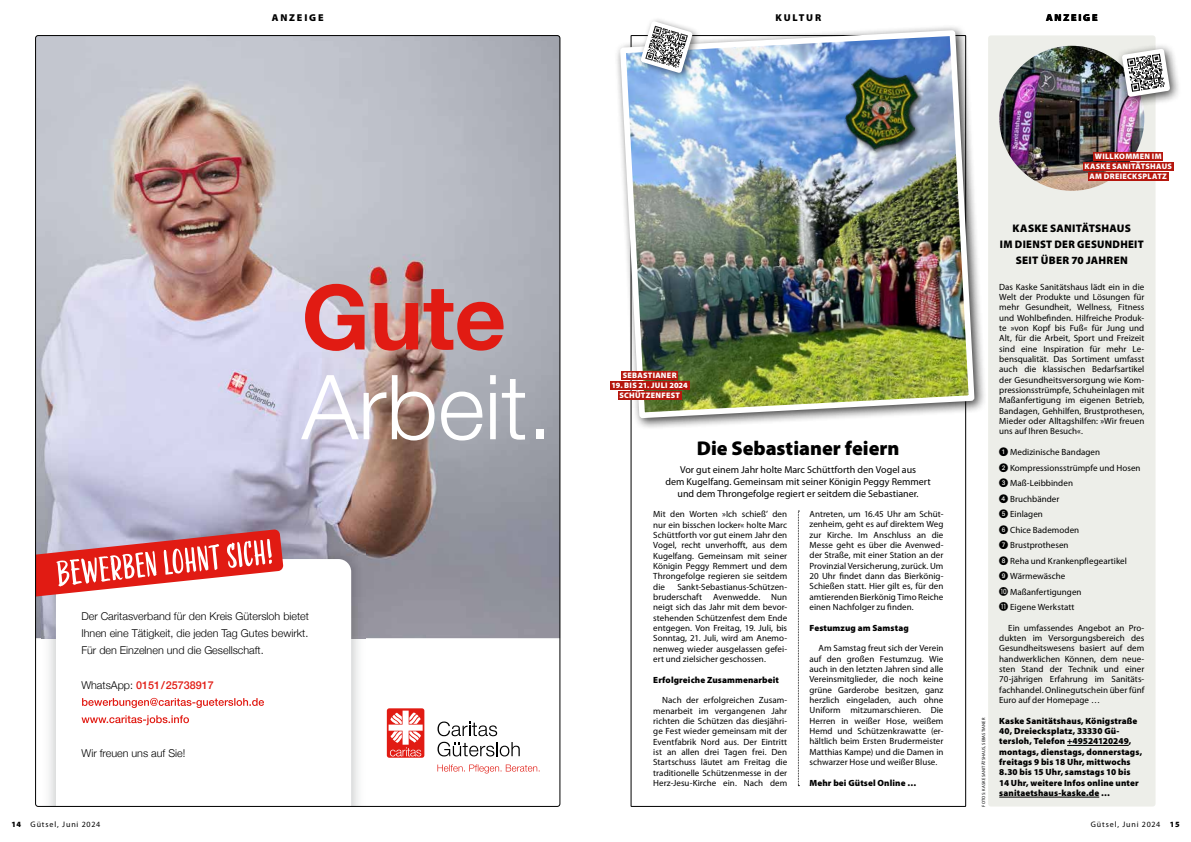
<style>
.page{position:relative;width:1191px;height:842px;background:#fff}
.page>*{position:absolute;margin:0;border:0;box-sizing:border-box;transform-origin:0 0}
.t1{font:300 89.8px "Helvetica Neue";color:#fff}
.t2{font:700 89.8px "Helvetica Neue";color:#e11b13}
.t3{font:900 20px "Myriad Pro";color:#000}
.t4{font:900 11px/16px "Myriad Pro";letter-spacing:.025em;color:#000;text-align:center}
.t5{font:300 10.8px/17.2px "Helvetica Neue";color:#000;text-align:justify}
.t6{font:500 10.8px "Helvetica Neue";color:#e11b13}
.t7{font:10px/12px "Myriad Pro";color:#000;text-align:center}
.t8{font:900 10px "Myriad Pro";letter-spacing:.18em;color:#000}
.t9{font:9px/10.3px "Myriad Pro";letter-spacing:.005em;color:#000;text-align:justify}
.t10{font:900 9px/10.3px "Myriad Pro";letter-spacing:.01em;color:#000}
.t11{font:900 8px/9.8px "Myriad Pro";letter-spacing:.035em;color:#fff;text-align:center}
.t12{font:8px "Myriad Pro";letter-spacing:.11em;color:#000}
.t13{font:4.5px "Myriad Pro";letter-spacing:.03em;color:#000}
.s1{font-weight:300;color:#000}
.s2{font-family:"European Pi One"}
.s3{font-weight:900}
</style>
<div class="page">
<div style="left:614px;top:24px;width:372px;height:406px;background:#000;opacity:.75"></div>
<img style="left:617px;top:33px;width:360px;height:598px">
<div style="left:621px;top:372px;width:57px;height:8px;background:#b5170e"></div>
<div style="left:610px;top:381px;width:79px;height:9px;background:#b5170e"></div>
<div style="left:618px;top:391px;width:63px;height:9px;background:#b5170e"></div>
<svg style="left:798px;top:511px;width:1px;height:275px"></svg>
<div style="left:636px;top:17px;width:65px;height:65px;background:#000;opacity:.5"></div>
<svg style="left:640px;top:21px;width:52px;height:52px"></svg>
<img style="left:37px;top:35px;width:523px;height:603px">
<svg style="left:387px;top:708px;width:37px;height:50px"></svg>
<svg style="left:388px;top:711px;width:34px;height:45px"></svg>
<svg style="left:437px;top:742px;width:83px;height:14px"></svg>
<svg style="left:437px;top:721px;width:60px;height:15px"></svg>
<svg style="left:437px;top:764px;width:102px;height:9px"></svg>
<img style="left:42px;top:545px;width:323px;height:259px">
<svg style="left:56px;top:559px;width:295px;height:245px"></svg>
<svg style="left:82px;top:698px;width:182px;height:10px"></svg>
<svg style="left:81px;top:715px;width:108px;height:10px"></svg>
<svg style="left:37px;top:529px;width:246px;height:70px"></svg>
<div style="left:988px;top:35px;width:167px;height:771px;background:#edeee9;border-radius:3px"></div>
<img style="left:999px;top:46px;width:145px;height:145px;border-radius:73px">
<hr style="left:1067px;top:745px;width:61px;height:1px;background:#000">
<hr style="left:999px;top:797px;width:100px;height:1px;background:#000">
<div style="left:1093px;top:152px;width:70px;height:9px;background:#b5170e"></div>
<div style="left:1083px;top:162px;width:90px;height:9px;background:#b5170e"></div>
<div style="left:1088px;top:172px;width:80px;height:8px;background:#b5170e"></div>
<div style="left:1116px;top:43px;width:65px;height:66px;background:#000;opacity:.75"></div>
<svg style="left:1121px;top:49px;width:49px;height:48px"></svg>
<div style="left:842px;top:66px;width:83px;height:91px;background:#000;opacity:.75"></div>
<img style="left:841px;top:66px;width:82px;height:91px">
<p class="t8" style="left:272px;top:12px;width:53px">ANZEIGE</p>
<h1 class="t2" style="left:302px;top:247px;width:206px">Gute</h1>
<h1 class="t1" style="left:302px;top:335px;width:253px">Arbeit.</h1>
<p class="t5" style="left:81px;top:606px;width:229px">Der Caritasverband für den Kreis Gütersloh bietet Ihnen eine Tätigkeit, die jeden Tag Gutes bewirkt.<br>Für den Einzelnen und die Gesellschaft.</p>
<p class="t6" style="left:81px;top:676px;width:134px"><span class="s1">WhatsApp:</span> 0151/25738917</p>
<p class="t5" style="left:81px;top:744px;width:106px">Wir freuen uns auf Sie!</p>
<p class="t8" style="left:775px;top:12px;width:47px">KULTUR</p>
<p class="t8" style="left:1046px;top:12px;width:53px">ANZEIGE</p>
<p class="t11" style="left:623px;top:371px;width:55px">SEBASTIANER</p>
<p class="t11" style="left:611px;top:381px;width:78px">19. BIS 21. JULI 2024<br>SCHÜTZENFEST</p>
<h2 class="t3" style="left:696px;top:436px;width:204px">Die Sebastianer feiern</h2>
<p class="t7" style="left:665px;top:463px;width:267px">Vor gut einem Jahr holte Marc Schüttforth den Vogel aus<br>dem Kugelfang. Gemeinsam mit seiner Königin Peggy Remmert und dem Throngefolge regiert er seitdem die Sebastianer.</p>
<p class="t9" style="left:653px;top:509px;width:135px">Mit den Worten »Ich schieß’ den nur ein bisschen locker« holte Marc Schüttforth vor gut einem Jahr den Vogel, recht unverhofft, aus dem Kugelfang. Gemeinsam mit seiner Königin Peggy Remmert und dem Throngefolge regieren sie seitdem die</p>
<p class="t9" style="left:653px;top:581px;width:135px;text-indent:24px">Sankt-Sebastianus-Schützen&shy;bruderschaft Avenwedde. Nun neigt sich das Jahr mit dem bevor&shy;stehenden Schützenfest dem Ende entgegen. Von Freitag, 19. Juli, bis Sonntag, 21. Juli, wird am Anemo&shy;nenweg wieder ausgelassen gefei&shy;ert und zielsicher geschossen.</p>
<p class="t10" style="left:653px;top:674px;width:127px">Erfolgreiche Zusammenarbeit</p>
<p class="t9" style="left:653px;top:695px;width:135px;text-indent:9px">Nach der erfolgreichen Zusam&shy;menarbeit im vergangenen Jahr richten die Schützen das diesjähri&shy;ge Fest wieder gemeinsam mit der Eventfabrik Nord aus. Der Eintritt ist an allen drei Tagen frei. Den Startschuss läutet am Freitag die traditionelle Schützenmesse in der Herz-Jesu-Kirche ein. Nach dem</p>
<p class="t9" style="left:809px;top:509px;width:135px">Antreten, um 16.45 Uhr am Schüt&shy;zenheim, geht es auf direktem Weg zur Kirche. Im Anschluss an die Messe geht es über die Avenwed&shy;der Straße, mit einer Station an der Provinzial Versicherung, zurück. Um 20 Uhr findet dann das Bierkönig-Schießen statt. Hier gilt es, für den amtierenden Bierkönig Timo Reiche einen Nachfolger zu finden.</p>
<p class="t10" style="left:809px;top:623px;width:101px">Festumzug am Samstag</p>
<p class="t9" style="left:809px;top:643px;width:135px;text-indent:9px">Am Samstag freut sich der Verein auf den großen Festumzug. Wie auch in den letzten Jahren sind alle Vereinsmitglieder, die noch keine grüne Garderobe besitzen, ganz herzlich eingeladen, auch ohne Uniform mitzumarschieren. Die Herren in weißer Hose, weißem Hemd und Schützenkrawatte (er&shy;hältlich beim Ersten Brudermeister Matthias Kampe) und die Damen in schwarzer Hose und weißer Bluse.</p>
<p class="t10" style="left:809px;top:778px;width:108px">Mehr bei Gütsel Online …</p>
<p class="t11" style="left:1084px;top:152px;width:89px">WILLKOMMEN IM<br>KASKE SANITÄTSHAUS<br>AM DREIECKSPLATZ</p>
<p class="t13" style="left:981px;top:806px;width:90px;rotate:-90deg">FOTOS: KASKE SANITÄTSHAUS, SEBASTIANER</p>
<p class="t4" style="left:1000px;top:220px;width:145px">KASKE SANITÄTSHAUS<br>IM DIENST DER GESUNDHEIT<br>SEIT ÜBER 70 JAHREN</p>
<p class="t9" style="left:999px;top:282px;width:147px">Das Kaske Sanitätshaus lädt ein in die Welt der Produkte und Lösungen für mehr Gesundheit, Wellness, Fitness und Wohlbefinden. Hilfreiche Produk&shy;te »von Kopf bis Fuß« für Jung und Alt, für die Arbeit, Sport und Freizeit sind eine Inspiration für mehr Le&shy;bensqualität. Das Sortiment umfasst auch die klassischen Bedarfsartikel der Gesundheitsversorgung wie Kom&shy;pressionsstrümpfe, Schuheinlagen mit Maßanfertigung im eigenen Betrieb, Bandagen, Gehhilfen, Brustprothesen, Mieder oder Alltagshilfen: »Wir freuen uns auf Ihren Besuch«.</p>
<p class="t9" style="left:999px;top:447px;width:102px"><span class="s2">1</span> Medizinische Bandagen</p>
<p class="t9" style="left:999px;top:463px;width:143px"><span class="s2">2</span> Kompressionsstrümpfe und Hosen</p>
<p class="t9" style="left:999px;top:478px;width:75px"><span class="s2">3</span> Maß-Leibbinden</p>
<p class="t9" style="left:999px;top:494px;width:62px"><span class="s2">4</span> Bruchbänder</p>
<p class="t9" style="left:999px;top:509px;width:45px"><span class="s2">5</span> Einlagen</p>
<p class="t9" style="left:999px;top:525px;width:82px"><span class="s2">6</span> Chice Bademoden</p>
<p class="t9" style="left:999px;top:540px;width:71px"><span class="s2">7</span> Brustprothesen</p>
<p class="t9" style="left:999px;top:556px;width:129px"><span class="s2">8</span> Reha und Krankenpflegeartikel</p>
<p class="t9" style="left:999px;top:571px;width:68px"><span class="s2">9</span> Wärmewäsche</p>
<p class="t9" style="left:1010px;top:587px;width:73px">Maßanfertigungen</p>
<p class="t9" style="left:1010px;top:602px;width:66px">Eigene Werkstatt</p>
<p class="t9" style="left:999px;top:623px;width:147px;text-indent:9px">Ein umfassendes Angebot an Pro&shy;dukten im Versorgungsbereich des Gesundheitswesens basiert auf dem handwerklichen Können, dem neue&shy;sten Stand der Technik und einer 70-jährigen Erfahrung im Sanitäts&shy;fachhandel. Onlinegutschein über fünf Euro auf der Homepage …</p>
<p class="t10" style="left:999px;top:716px;width:144px">Kaske Sanitätshaus, Königstraße<br>40, Dreiecksplatz, 33330 Gü&shy;tersloh, Telefon +49524120249, montags, dienstags, donnerstags, freitags 9 bis 18 Uhr, mittwochs<br>8.30 bis 15 Uhr, samstags 10 bis<br>14 Uhr, weitere Infos online unter sanitaetshaus-kaske.de …</p>
<p class="t12" style="left:11px;top:820px;width:90px"><span class="s3">14</span> Gütsel, Juni 2024</p>
<p class="t12" style="left:1090px;top:820px;width:90px">Gütsel, Juni 2024 <span class="s3">15</span></p>
</div>
